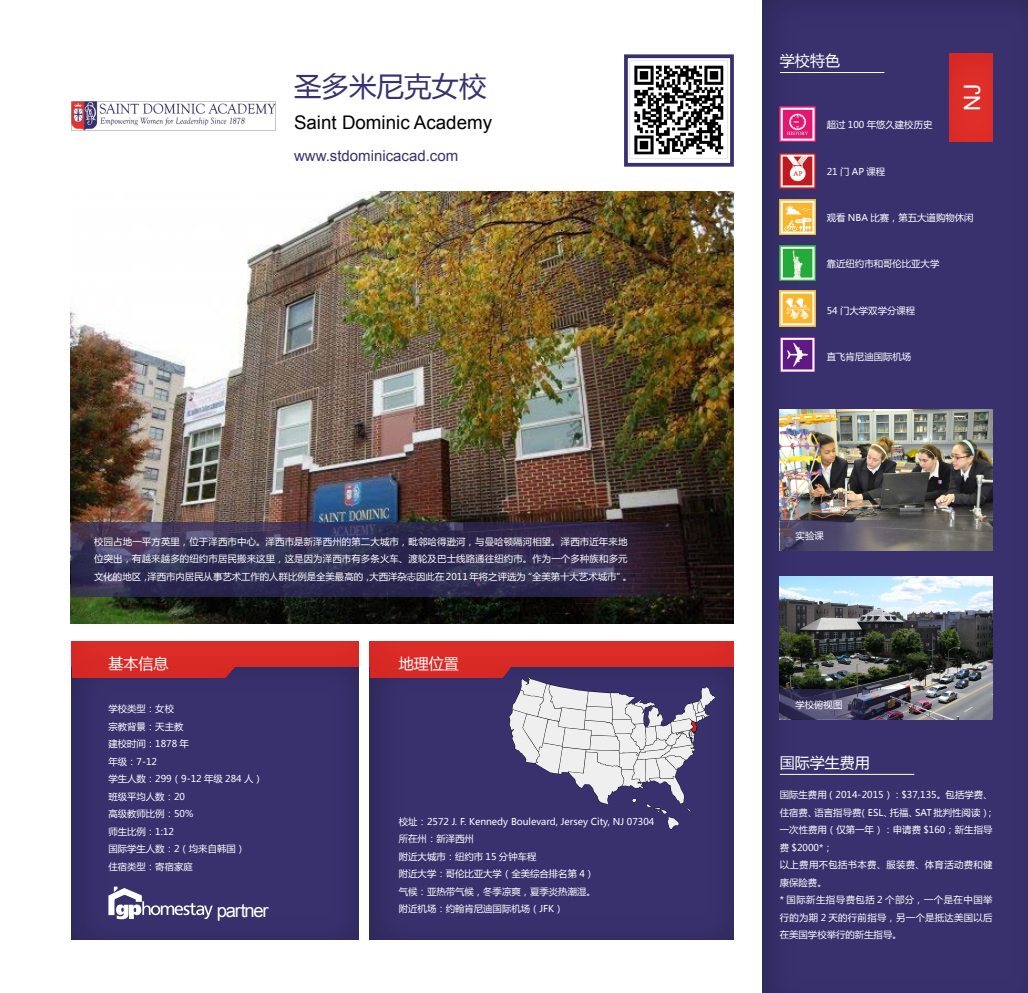
<style>
.page{position:relative;width:1028px;height:993px;background:#fff}
.page>*{position:absolute;margin:0;border:0;box-sizing:border-box;transform-origin:0 0}
.t1{font:27.5px "Microsoft Ya Hei";color:#38316e}
.t2{font:22.5px "Arial";color:#fff}
.t3{font:18.75px "Arial";color:#000}
.t4{font:18.5px "Arial";letter-spacing:-.07em;color:#fff}
.t5{font:15px "Arial";color:#38316e}
.t6{font:15px "Microsoft Ya Hei";color:#fff}
.t7{font:9.38px/17.5px "Microsoft Ya Hei";color:#fff}
</style>
<div class="page">
<img style="left:71px;top:191px;width:663px;height:432px">
<div style="left:624px;top:54px;width:110px;height:113px;border:4px solid #38316e"></div>
<div style="left:750px;top:0;width:278px;height:992px;background:#000;opacity:.25"></div>
<img style="left:628px;top:60px;width:100px;height:100px">
<div style="left:60px;top:513px;width:671px;height:84px;background:#000;opacity:.25"></div>
<div style="left:61px;top:644px;width:309px;height:295px;background:#000;opacity:.25"></div>
<div style="left:61px;top:661px;width:190px;height:26px;background:#a71019;opacity:.25"></div>
<div style="left:61px;top:639px;width:309px;height:36px;background:#a71019;opacity:.25"></div>
<div style="left:359px;top:644px;width:385px;height:295px;background:#000;opacity:.25"></div>
<div style="left:359px;top:661px;width:167px;height:26px;background:#fff"></div>
<div style="left:359px;top:639px;width:385px;height:36px;background:#a71019;opacity:.25"></div>
<hr style="left:780px;top:72px;width:104px;height:1px;background:#fff">
<hr style="left:780px;top:773px;width:134px;height:1px;background:#fff">
<div style="left:937px;top:45px;width:65px;height:97px;background:#a71019;opacity:.25"></div>
<img style="left:71px;top:102px;width:204px;height:29px">
<svg style="left:369px;top:662px;width:347px;height:167px"></svg>
<svg style="left:108px;top:886px;width:105px;height:34px"></svg>
<img style="left:780px;top:106px;width:35px;height:36px">
<img style="left:780px;top:153px;width:35px;height:35px">
<img style="left:780px;top:199px;width:35px;height:35px">
<img style="left:780px;top:245px;width:35px;height:35px">
<img style="left:780px;top:291px;width:35px;height:35px">
<img style="left:780px;top:337px;width:35px;height:35px">
<img style="left:780px;top:576px;width:212px;height:142px">
<div style="left:768px;top:680px;width:199px;height:40px;background:#000;opacity:.25"></div>
<img style="left:780px;top:409px;width:212px;height:141px">
<div style="left:768px;top:511px;width:199px;height:40px;background:#000;opacity:.25"></div>
<h1 class="t1" style="left:294px;top:67px;width:194px">圣多米尼克女校</h1>
<h3 class="t3" style="left:294px;top:110px;width:199px">Saint Dominic Academy</h3>
<h3 class="t5" style="left:294px;top:146px;width:166px">www.stdominicacad.com</h3>
<p class="t7" style="left:94px;top:532px;width:539px">校园占地一平方英里，位于泽西市中心。泽西市是新泽西州的第二大城市，毗邻哈得逊河，与曼哈顿隔河相望。泽西市近年来地位突出，有越来越多的纽约市居民搬来这里，这是因为泽西市有多条火车、渡轮及巴士线路通往纽约市。作为一个多种族和多元文化的地区，泽西市内居民从事艺术工作的人群比例是全美最高的，大西洋杂志因此在 2011 年将之评选为“全美第十大艺术城市”。</p>
<h3 class="t6" style="left:108px;top:653px;width:61px">基本信息</h3>
<h3 class="t6" style="left:399px;top:653px;width:61px">地理位置</h3>
<p class="t7" style="left:108px;top:699px;width:156px">学校类型：女校<br>宗教背景：天主教<br>建校时间：1878 年<br>年级：7-12<br>学生人数：299（9-12 年级 284 人）班级平均人数：20<br>高级教师比例：50%<br>师生比例：1:12<br>国际学生人数：2（均来自韩国）<br>住宿类型：寄宿家庭</p>
<p class="t7" style="left:399px;top:812px;width:257px">校址：2572 J. F. Kennedy Boulevard, Jersey City, NJ 07304所在州：新泽西州<br>附近大城市：纽约市 15 分钟车程<br>附近大学：哥伦比亚大学（全美综合排名第 4）<br>气候：亚热带气候，冬季凉爽，夏季炎热潮湿。<br>附近机场：约翰肯尼迪国际机场（JFK）</p>
<h3 class="t4" style="left:217px;top:897px;width:53px">partner</h3>
<h3 class="t6" style="left:780px;top:51px;width:61px">学校特色</h3>
<h2 class="t2" style="left:957px;top:111px;width:29px;rotate:-90deg">NJ</h2>
<p class="t7" style="left:826px;top:116px;width:107px">超过 100 年悠久建校历史</p>
<p class="t7" style="left:826px;top:162px;width:60px">21 门 AP 课程</p>
<p class="t7" style="left:826px;top:208px;width:148px">观看 NBA 比赛，第五大道购物休闲</p>
<p class="t7" style="left:826px;top:255px;width:114px">靠近纽约市和哥伦比亚大学</p>
<p class="t7" style="left:826px;top:301px;width:90px">54 门大学双学分课程</p>
<p class="t7" style="left:826px;top:347px;width:86px">直飞肯尼迪国际机场</p>
<p class="t7" style="left:795px;top:526px;width:30px">实验课</p>
<p class="t7" style="left:795px;top:695px;width:48px">学校俯视图</p>
<h3 class="t6" style="left:780px;top:752px;width:91px">国际学生费用</h3>
<p class="t7" style="left:780px;top:785px;width:216px">国际生费用（2014-2015）：$37,135。包括学费、住宿费、语言指导费（ESL、托福、SAT 批判性阅读）；一次性费用（仅第一年）：申请费 $160；新生指导费 $2000*；<br>以上费用不包括书本费、服装费、体育活动费和健康保险费。<br>* 国际新生指导费包括 2 个部分，一个是在中国举行的为期 2 天的行前指导，另一个是抵达美国以后在美国学校举行的新生指导。</p>
</div>
